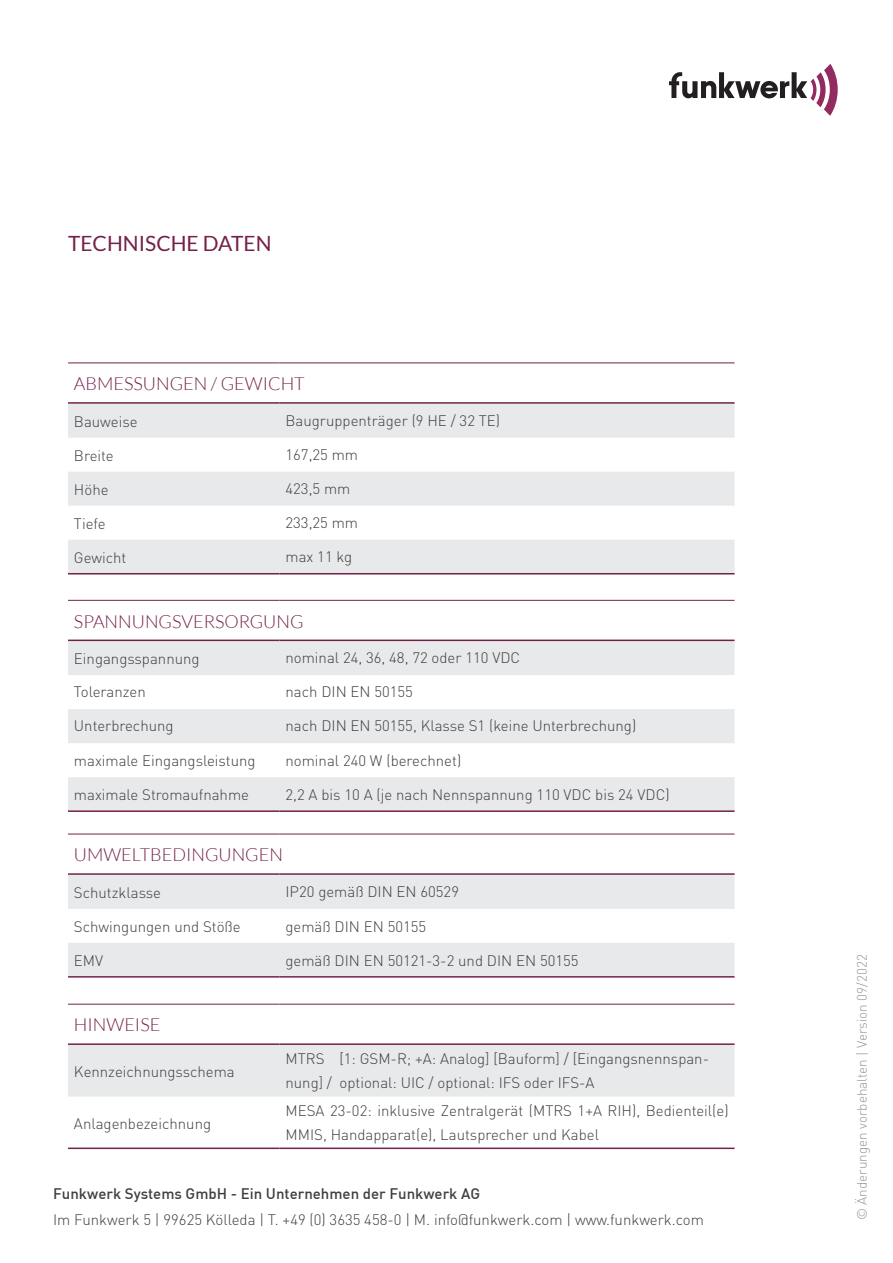
<style>
.page{position:relative;width:893px;height:1263px;background:#fff}
.page>*{position:absolute;margin:0;border:0;box-sizing:border-box;transform-origin:0 0}
.t1{font:21px "Lato";color:#75214a}
.t2{font:300 18px "Lato";color:#75214a}
.t3{font:300 15px/24px "DIN";color:#3e3e3f}
.t4{font:500 15px "DIN";color:#3e3e3f}
.t5{font:300 13.5px "DIN";color:#939598}
</style>
<div class="page">
<svg style="left:669px;top:64px;width:169px;height:52px"></svg>
<svg style="left:68px;top:641px;width:667px;height:169px;fill:#e8e9ea"></svg>
<hr style="left:68px;top:640px;width:212px;height:1px;background:#72224a">
<hr style="left:280px;top:640px;width:455px;height:1px;background:#72224a">
<hr style="left:68px;top:600px;width:212px;height:1px;background:#72224a">
<hr style="left:280px;top:600px;width:455px;height:1px;background:#72224a">
<hr style="left:68px;top:810px;width:212px;height:2px;background:#72224a">
<hr style="left:280px;top:810px;width:455px;height:2px;background:#72224a">
<svg style="left:68px;top:875px;width:667px;height:101px;fill:#e8e9ea"></svg>
<hr style="left:68px;top:873px;width:212px;height:2px;background:#72224a">
<hr style="left:280px;top:873px;width:455px;height:2px;background:#72224a">
<hr style="left:68px;top:834px;width:212px;height:1px;background:#72224a">
<hr style="left:280px;top:834px;width:455px;height:1px;background:#72224a">
<hr style="left:68px;top:976px;width:212px;height:1px;background:#72224a">
<hr style="left:280px;top:976px;width:455px;height:1px;background:#72224a">
<svg style="left:68px;top:404px;width:667px;height:169px;fill:#e8e9ea"></svg>
<hr style="left:68px;top:402px;width:212px;height:2px;background:#72224a">
<hr style="left:280px;top:402px;width:455px;height:2px;background:#72224a">
<hr style="left:68px;top:362px;width:212px;height:1px;background:#72224a">
<hr style="left:280px;top:362px;width:455px;height:1px;background:#72224a">
<hr style="left:68px;top:573px;width:212px;height:1px;background:#72224a">
<hr style="left:280px;top:573px;width:455px;height:1px;background:#72224a">
<div style="left:68px;top:1045px;width:667px;height:51px;background:#e8e9ea"></div>
<hr style="left:68px;top:1043px;width:212px;height:2px;background:#72224a">
<hr style="left:280px;top:1043px;width:455px;height:2px;background:#72224a">
<hr style="left:68px;top:1004px;width:212px;height:1px;background:#72224a">
<hr style="left:280px;top:1004px;width:455px;height:1px;background:#72224a">
<hr style="left:68px;top:1147px;width:212px;height:2px;background:#72224a">
<hr style="left:280px;top:1147px;width:455px;height:2px;background:#72224a">
<h1 class="t1" style="left:68px;top:231px;width:205px">TECHNISCHE DATEN</h1>
<p class="t2" style="left:74px;top:374px;width:232px">ABMESSUNGEN / GEWICHT</p>
<p class="t3" style="left:74px;top:409px;width:65px">Bauweise</p>
<p class="t3" style="left:286px;top:408px;width:216px">Baugruppenträger (9 HE / 32 TE)</p>
<p class="t3" style="left:74px;top:443px;width:41px">Breite</p>
<p class="t3" style="left:286px;top:442px;width:74px">167,25 mm</p>
<p class="t3" style="left:74px;top:477px;width:36px">Höhe</p>
<p class="t3" style="left:286px;top:476px;width:66px">423,5 mm</p>
<p class="t3" style="left:74px;top:511px;width:33px">Tiefe</p>
<p class="t3" style="left:286px;top:510px;width:74px">233,25 mm</p>
<p class="t3" style="left:74px;top:545px;width:54px">Gewicht</p>
<p class="t3" style="left:286px;top:544px;width:68px">max 11 kg</p>
<p class="t2" style="left:74px;top:611px;width:231px">SPANNUNGSVERSORGUNG</p>
<p class="t3" style="left:74px;top:647px;width:127px">Eingangsspannung</p>
<p class="t3" style="left:286px;top:646px;width:236px">nominal 24, 36, 48, 72 oder 110 VDC</p>
<p class="t3" style="left:74px;top:680px;width:73px">Toleranzen</p>
<p class="t3" style="left:286px;top:680px;width:129px">nach DIN EN 50155</p>
<p class="t3" style="left:74px;top:714px;width:101px">Unterbrechung</p>
<p class="t3" style="left:286px;top:714px;width:352px">nach DIN EN 50155, Klasse S1 (keine Unterbrechung)</p>
<p class="t3" style="left:74px;top:748px;width:183px">maximale Eingangsleistung</p>
<p class="t3" style="left:286px;top:748px;width:177px">nominal 240 W (berechnet)</p>
<p class="t3" style="left:74px;top:782px;width:177px">maximale Stromaufnahme</p>
<p class="t3" style="left:286px;top:782px;width:386px">2,2 A bis 10 A (je nach Nennspannung 110 VDC bis 24 VDC)</p>
<p class="t2" style="left:74px;top:845px;width:211px">UMWELTBEDINGUNGEN</p>
<p class="t3" style="left:74px;top:880px;width:89px">Schutzklasse</p>
<p class="t3" style="left:286px;top:880px;width:175px">IP20 gemäß DIN EN 60529</p>
<p class="t3" style="left:74px;top:914px;width:168px">Schwingungen und Stöße</p>
<p class="t3" style="left:286px;top:914px;width:142px">gemäß DIN EN 50155</p>
<p class="t3" style="left:74px;top:948px;width:31px">EMV</p>
<p class="t3" style="left:286px;top:948px;width:295px">gemäß DIN EN 50121-3-2 und DIN EN 50155</p>
<p class="t2" style="left:74px;top:1015px;width:88px">HINWEISE</p>
<p class="t3" style="left:74px;top:1059px;width:162px">Kennzeichnungsschema</p>
<p class="t3" style="left:74px;top:1111px;width:139px">Anlagenbezeichnung</p>
<p class="t3" style="left:286px;top:1046px;width:425px">MTRS [1: GSM-R; +A: Analog] [Bauform] / [Eingangsnennspan&shy;nung] / optional: UIC / optional: IFS oder IFS-A</p>
<p class="t3" style="left:286px;top:1098px;width:445px">MESA 23-02: inklusive Zentralgerät (MTRS 1+A RIH), Bedienteil(e)<br>MMIS, Handapparat(e), Lautsprecher und Kabel</p>
<p class="t4" style="left:53px;top:1183px;width:428px">Funkwerk Systems GmbH - Ein Unternehmen der Funkwerk AG</p>
<p class="t3" style="left:53px;top:1207px;width:652px">Im Funkwerk 5 | 99625 Kölleda | T. +49 (0) 3635 458-0 | M. info@funkwerk.com | www.funkwerk.com</p>
<p class="t5" style="left:854px;top:1220px;width:268px;rotate:-90deg">© Änderungen vorbehalten | Version 09/2022</p>
</div>
